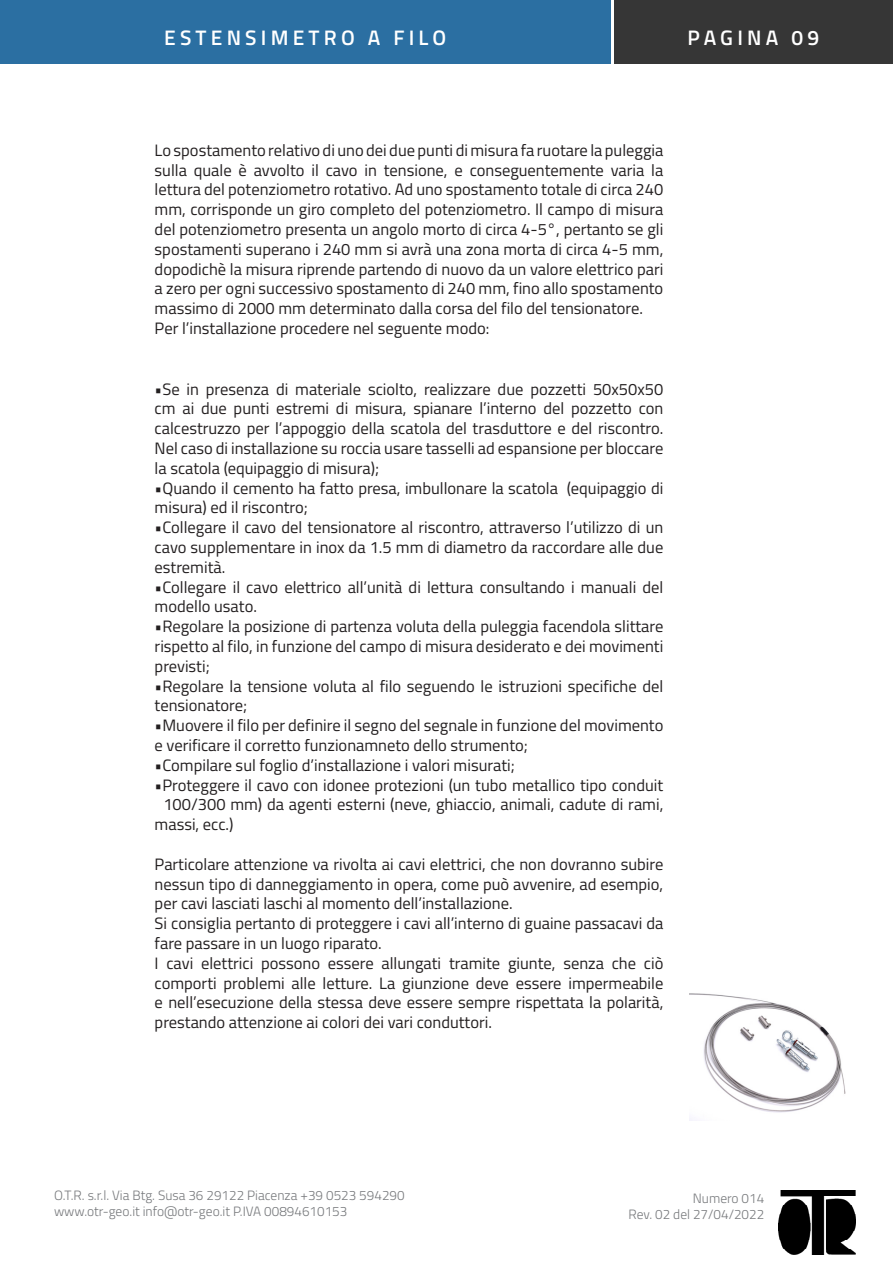
<style>
.page{position:relative;width:893px;height:1263px;background:#fff}
.page>*{position:absolute;margin:0;border:0;box-sizing:border-box;transform-origin:0 0}
.t1{font:600 21px "Titillium Web";letter-spacing:.2em;color:#fff}
.t2{font:16.5px/19.8px "Titillium Web";color:#231f20;text-align:justify}
.t3{font:300 13.5px/16.2px "Titillium Web";color:#76787b}
</style>
<div class="page">
<div style="left:0;top:0;width:611px;height:64px;background:#2b6fa2"></div>
<div style="left:614px;top:0;width:279px;height:64px;background:#363636"></div>
<img style="left:779px;top:1190px;width:76px;height:64px">
<img style="left:689px;top:993px;width:157px;height:128px">
<p class="t1" style="left:164px;top:22px;width:284px">ESTENSIMETRO A FILO</p>
<p class="t1" style="left:688px;top:22px;width:133px">PAGINA 09</p>
<p class="t2" style="left:155px;top:139px;width:510px">Lo spostamento relativo di uno dei due punti di misura fa ruotare la puleggia sulla quale è avvolto il cavo in tensione, e conseguentemente varia la lettura del potenziometro rotativo. Ad uno spostamento totale di circa 240 mm, corrisponde un giro completo del potenziometro. Il campo di misura del potenziometro presenta un angolo morto di circa 4-5°, pertanto se gli spostamenti superano i 240 mm si avrà una zona morta di circa 4-5 mm, dopodichè la misura riprende partendo di nuovo da un valore elettrico pari a zero per ogni successivo spostamento di 240 mm, fino allo spostamento massimo di 2000 mm determinato dalla corsa del filo del tensionatore.</p>
<p class="t2" style="left:155px;top:318px;width:336px">Per l’installazione procedere nel seguente modo:</p>
<p class="t2" style="left:155px;top:378px;width:510px">•Se in presenza di materiale sciolto, realizzare due pozzetti 50x50x50 cm ai due punti estremi di misura, spianare l’interno del pozzetto con calcestruzzo per l’appoggio della scatola del trasduttore e del riscontro.<br>Nel caso di installazione su roccia usare tasselli ad espansione per bloccare la scatola (equipaggio di misura);</p>
<p class="t2" style="left:155px;top:477px;width:510px">•Quando il cemento ha fatto presa, imbullonare la scatola (equipaggio di misura) ed il riscontro;</p>
<p class="t2" style="left:155px;top:517px;width:510px">•Collegare il cavo del tensionatore al riscontro, attraverso l’utilizzo di un cavo supplementare in inox da 1.5 mm di diametro da raccordare alle due estremità.</p>
<p class="t2" style="left:155px;top:576px;width:510px">•Collegare il cavo elettrico all’unità di lettura consultando i manuali del modello usato.</p>
<p class="t2" style="left:155px;top:616px;width:510px">•Regolare la posizione di partenza voluta della puleggia facendola slittare rispetto al filo, in funzione del campo di misura desiderato e dei movimenti previsti;</p>
<p class="t2" style="left:155px;top:675px;width:510px">•Regolare la tensione voluta al filo seguendo le istruzioni specifiche del tensionatore;</p>
<p class="t2" style="left:155px;top:715px;width:510px">•Muovere il filo per definire il segno del segnale in funzione del movimento e verificare il corretto funzionamneto dello strumento;</p>
<p class="t2" style="left:155px;top:754px;width:362px">•Compilare sul foglio d’installazione i valori misurati;</p>
<p class="t2" style="left:155px;top:774px;width:510px">•Proteggere il cavo con idonee protezioni (un tubo metallico tipo conduit</p>
<p class="t2" style="left:163px;top:794px;width:501px">100/300 mm) da agenti esterni (neve, ghiaccio, animali, cadute di rami,</p>
<p class="t2" style="left:155px;top:814px;width:80px">massi, ecc.)</p>
<p class="t2" style="left:155px;top:853px;width:510px">Particolare attenzione va rivolta ai cavi elettrici, che non dovranno subire nessun tipo di danneggiamento in opera, come può avvenire, ad esempio, per cavi lasciati laschi al momento dell’installazione.</p>
<p class="t2" style="left:155px;top:913px;width:510px">Si consiglia pertanto di proteggere i cavi all’interno di guaine passacavi da fare passare in un luogo riparato.</p>
<p class="t2" style="left:155px;top:952px;width:510px">I cavi elettrici possono essere allungati tramite giunte, senza che ciò comporti problemi alle letture. La giunzione deve essere impermeabile e nell’esecuzione della stessa deve essere sempre rispettata la polarità, prestando attenzione ai colori dei vari conduttori.</p>
<p class="t3" style="left:54px;top:1186px;width:352px">O.T.R. s.r.l. Via Btg. Susa 36 29122 Piacenza +39 0523 594290 www.otr-geo.it info@otr-geo.it P.IVA 00894610153</p>
<p class="t3" style="left:693px;top:1190px;width:73px">Numero 014</p>
<p class="t3" style="left:629px;top:1206px;width:137px">Rev. 02 del 27/04/2022</p>
</div>
